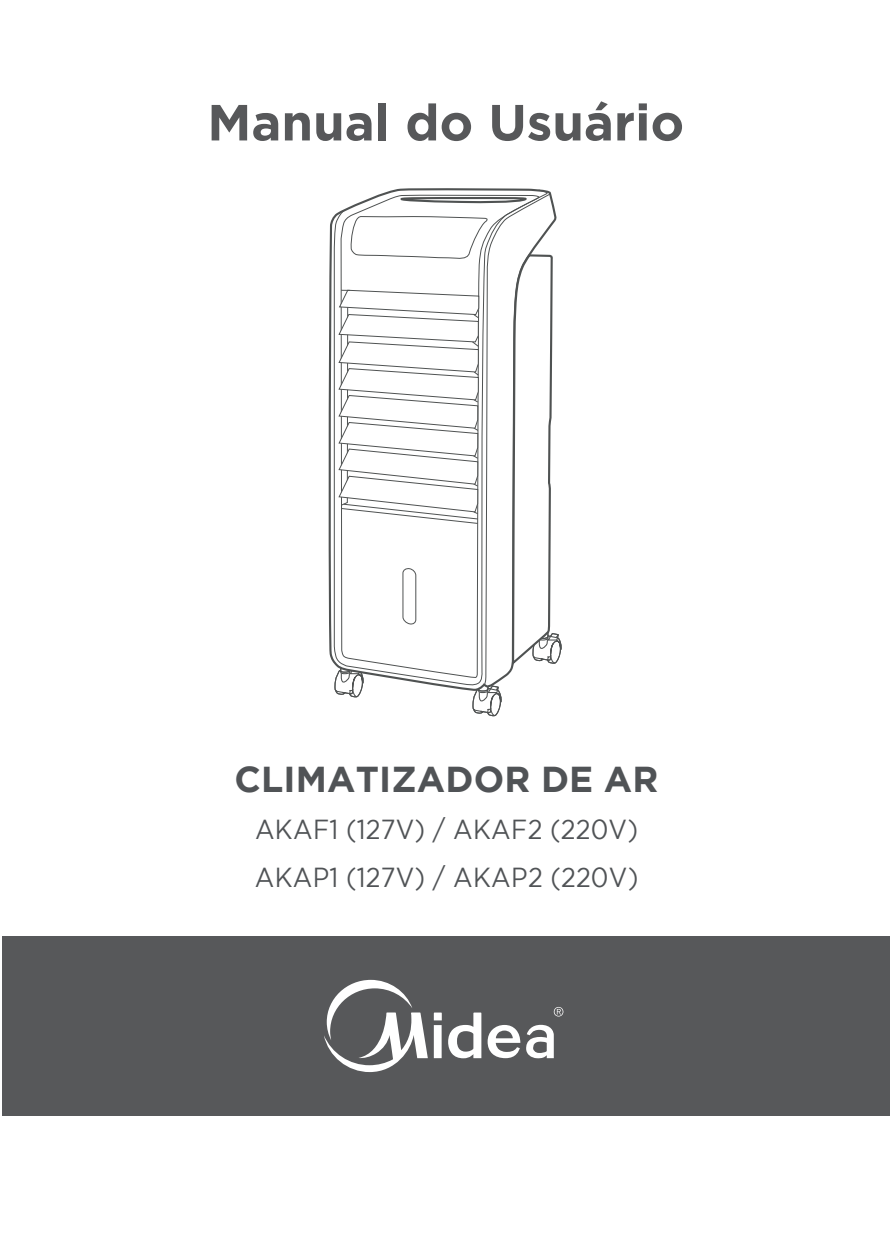
<style>
.page{position:relative;width:893px;height:1259px;background:#fff}
.page>*{position:absolute;margin:0;border:0;box-sizing:border-box;transform-origin:0 0}
.t1{font:700 50.7px "Gotham";color:#57585a}
.t2{font:700 36px "Gotham";letter-spacing:.005em;color:#505356}
.t3{font:27.6px/47.7px "Gotham";letter-spacing:.01em;color:#505356;scale:.9 1}
</style>
<div class="page">
<div style="left:3px;top:936px;width:887px;height:180px;background:#57585a"></div>
<svg style="left:324px;top:992px;width:239px;height:70px"></svg>
<svg style="left:340px;top:188px;width:202px;height:885px"></svg>
<svg style="left:328px;top:193px;width:234px;height:574px"></svg>
<h1 class="t1" style="left:207px;top:103px;width:478px">Manual do Usuário</h1>
<h2 class="t2" style="left:235px;top:765px;width:425px">CLIMATIZADOR DE AR</h2>
<p class="t3" style="left:255px;top:807px;width:428px">AKAF1 (127V) / AKAF2 (220V)<br>AKAP1 (127V) / AKAP2 (220V)</p>
</div>
